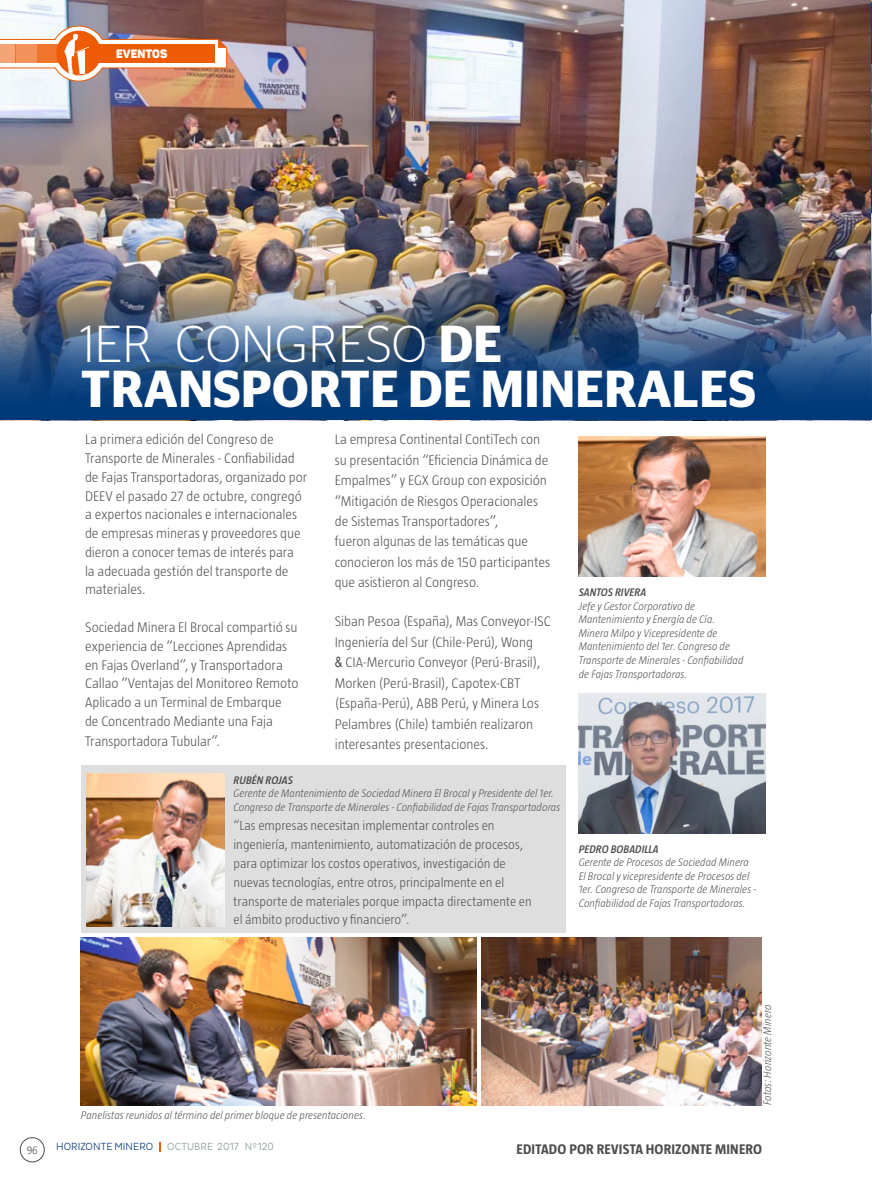
<style>
.page{position:relative;width:872px;height:1191px;background:#fff}
.page>*{position:absolute;margin:0;border:0;box-sizing:border-box;transform-origin:0 0}
.t1{font:600 51.75px/45px "Stag Sans";letter-spacing:.01em;color:#fff;scale:.95 1}
.t2{font:300 14.25px/18.8px "Taz";letter-spacing:-.005em;color:#4e4e4d}
.t3{font:700 14.25px "Taz";letter-spacing:.01em;color:#4e4e4d}
.t4{font:300 13.5px/18.8px "Taz";color:#4e4e4d}
.t5{font:12px "Panton Black Caps";color:#fff;scale:.95 1}
.t6{font:italic 300 11.25px/13.5px "Taz";letter-spacing:.005em;color:#4e4e4d}
.t7{font:italic 600 11.25px "Taz";letter-spacing:.005em;color:#4e4e4d}
.t8{font:300 10.5px "Pluto Sans Cond";letter-spacing:.01em;color:#849996}
.t9{font:300 10.5px "Pluto Sans Cond";letter-spacing:.01em;color:#003979}
.t10{font:300 10.5px "Segoe UI";color:#4e4e4d}
.s1{font-weight:300}
.s2{font-family:"Arial Narrow";font-weight:400}
</style>
<div class="page">
<div style="left:20px;top:1137px;width:24px;height:25px;border:1px solid #4e4e4d;border-radius:50%"></div>
<svg style="left:159px;top:1142px;width:2px;height:9px"></svg>
<div style="left:81px;top:765px;width:485px;height:167px;background:#dedede"></div>
<img style="left:870px;top:0;width:2px;height:280px">
<img style="left:0;top:0;width:870px;height:280px">
<img style="left:0;top:280px;width:872px;height:140px">
<img style="left:579px;top:436px;width:186px;height:140px">
<img style="left:578px;top:693px;width:187px;height:140px">
<img style="left:87px;top:773px;width:137px;height:154px">
<img style="left:482px;top:938px;width:279px;height:167px">
<img style="left:81px;top:938px;width:395px;height:167px">
<svg style="left:0;top:26px;width:227px;height:57px"></svg>
<p class="t5" style="left:116px;top:46px;width:55px">EVENTOS</p>
<p class="t5" style="left:102px;top:48px;width:61px">NEGOCIOS</p>
<h1 class="t1" style="left:80px;top:322px;width:712px"><span class="s1">1ER CONGRESO</span> DE<br>TRANSPORTE DE MINERALES</h1>
<p class="t2" style="left:85px;top:430px;width:223px">La primera edición del Congreso de Transporte de Minerales - Confiabilidad de Fajas Transportadoras, organizado por DEEV el pasado 27 de octubre, congregó a expertos nacionales e internacionales de empresas mineras y proveedores que dieron a conocer temas de interés para la adecuada gestión del transporte de materiales.</p>
<p class="t2" style="left:85px;top:617px;width:215px">Sociedad Minera El Brocal compartió su experiencia de “Lecciones Aprendidas en Fajas Overland”, y Transportadora Callao “Ventajas del Monitoreo Remoto Aplicado a un Terminal de Embarque de Concentrado Mediante una Faja</p>
<p class="t2" style="left:85px;top:731px;width:137px">Transportadora Tubular”.</p>
<p class="t2" style="left:335px;top:429px;width:217px;line-height:20.4px">La empresa Continental ContiTech con su presentación “Eficiencia Dinámica de Empalmes” y EGX Group con exposición “Mitigación de Riesgos Operacionales de Sistemas Transportadores”,<br>fueron algunas de las temáticas que conocieron los más de 150 participantes que asistieron al Congreso.</p>
<p class="t2" style="left:335px;top:611px;width:217px;line-height:20.4px">Siban Pesoa (España), Mas Conveyor-ISC Ingeniería del Sur (Chile-Perú), Wong<br><span class="s2">&amp;</span> CIA-Mercurio Conveyor (Perú-Brasil), Morken (Perú-Brasil), Capotex-CBT (España-Perú), ABB Perú, y Minera Los Pelambres (Chile) también realizaron interesantes presentaciones.</p>
<p class="t7" style="left:579px;top:586px;width:69px">SANTOS RIVERA</p>
<p class="t6" style="left:579px;top:599px;width:166px">Jefe y Gestor Corporativo de<br>Mantenimiento y Energía de Cía.<br>Minera Milpo y Vicepresidente de<br>Mantenimiento del 1er. Congreso de<br>Transporte de Minerales - Confiabilidad de Fajas Transportadoras.</p>
<p class="t7" style="left:233px;top:773px;width:61px">RUBÉN ROJAS</p>
<p class="t6" style="left:233px;top:786px;width:328px">Gerente de Mantenimiento de Sociedad Minera El Brocal y Presidente del 1er.<br>Congreso de Transporte de Minerales - Confiabilidad de Fajas Transportadoras</p>
<p class="t4" style="left:233px;top:816px;width:300px">“Las empresas necesitan implementar controles en ingeniería, mantenimiento, automatización de procesos, para optimizar los costos operativos, investigación de nuevas tecnologías, entre otros, principalmente en el transporte de materiales porque impacta directamente en el ámbito productivo y financiero”.</p>
<p class="t7" style="left:579px;top:842px;width:81px">PEDRO BOBADILLA</p>
<p class="t6" style="left:579px;top:855px;width:179px">Gerente de Procesos de Sociedad Minera El Brocal y vicepresidente de Procesos del 1er. Congreso de Transporte de Minerales - Confiabilidad de Fajas Transportadoras.</p>
<p class="t6" style="left:81px;top:1108px;width:286px">Panelistas reunidos al término del primer bloque de presentaciones.</p>
<p class="t6" style="left:760px;top:1105px;width:102px;rotate:-90deg">Fotos: Horizonte Minero</p>
<p class="t10" style="left:27px;top:1139px;width:13px">96</p>
<p class="t9" style="left:56px;top:1140px;width:99px">HORIZONTE MINERO</p>
<p class="t8" style="left:167px;top:1140px;width:108px">OCTUBRE 2017 Nº120</p>
<p class="t3" style="left:516px;top:1141px;width:247px">EDITADO POR REVISTA HORIZONTE MINERO</p>
</div>
